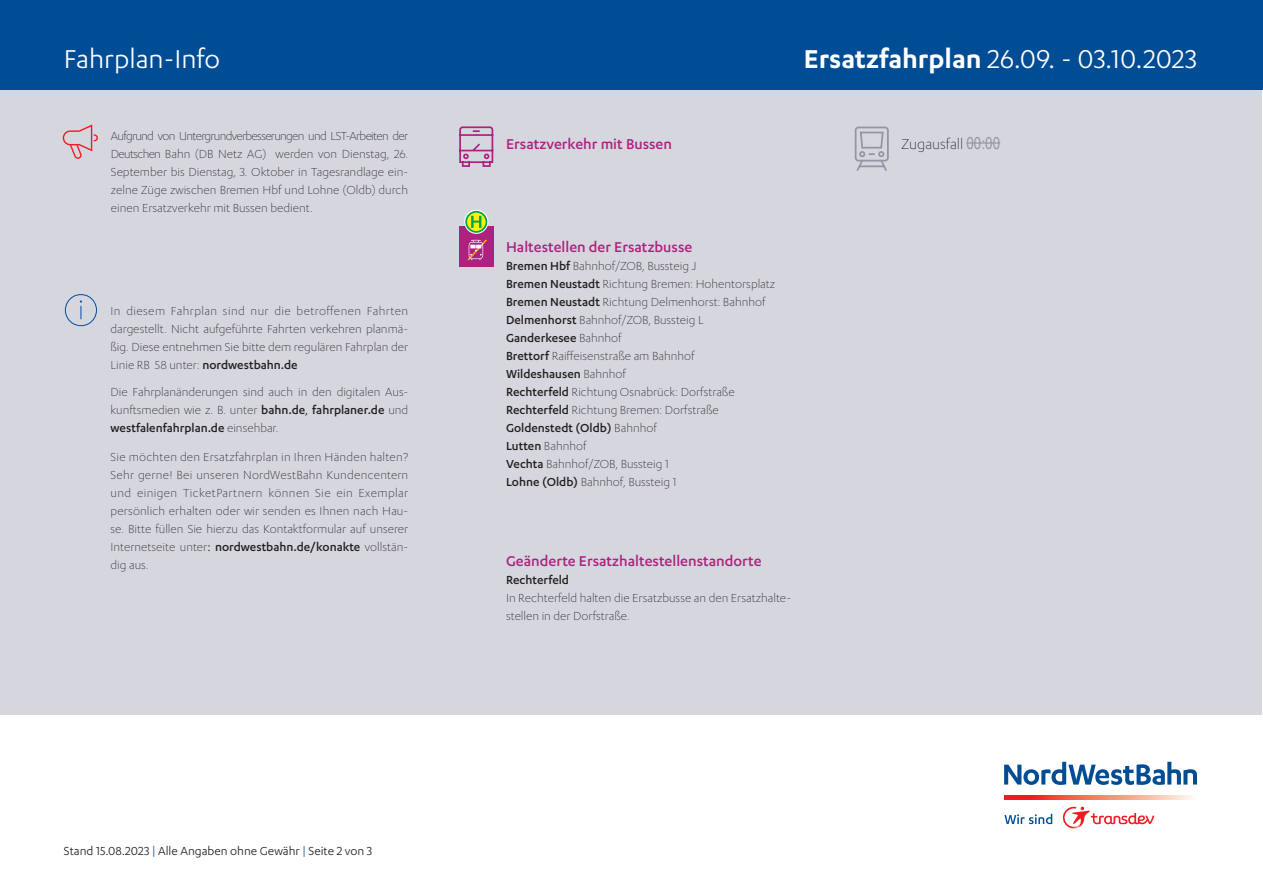
<style>
.page{position:relative;width:1263px;height:893px;background:#fff}
.page>*{position:absolute;margin:0;border:0;box-sizing:border-box;transform-origin:0 0}
.t1{font:30px "Karbon";color:#fff}
.t2{font:500 16.5px "Karbon";color:#ad217f}
.t3{font:300 16.5px "Karbon";color:#231f20}
.t4{font:300 13.5px/18px "Karbon";color:#231f20;text-align:justify}
.t5{font:13.5px "Karbon";color:#231f20}
.t6{font:500 13.5px "Karbon";color:#231f20}
.s1{font-weight:500}
.s2{font-weight:400}
.s3{color:#014d95}
.s4{font-weight:600}
.s5{font-family:"Arial Narrow";font-weight:400;color:#9397a5}
</style>
<div class="page">
<div style="left:1px;top:89px;width:1261px;height:625px;background:#d6d7de"></div>
<svg style="left:63px;top:124px;width:35px;height:35px"></svg>
<div style="left:0;top:0;width:1263px;height:89px;background:#014d95"></div>
<svg style="left:1004px;top:795px;width:188px;height:5px"></svg>
<svg style="left:1004px;top:814px;width:48px;height:10px"></svg>
<svg style="left:1072px;top:806px;width:82px;height:20px"></svg>
<img style="left:1062px;top:807px;width:19px;height:21px">
<svg style="left:1004px;top:762px;width:193px;height:23px"></svg>
<svg style="left:64px;top:294px;width:33px;height:33px"></svg>
<svg style="left:459px;top:126px;width:34px;height:41px"></svg>
<div style="left:459px;top:226px;width:34px;height:41px;background:#ad217f"></div>
<svg style="left:467px;top:240px;width:20px;height:20px"></svg>
<svg style="left:464px;top:210px;width:24px;height:24px"></svg>
<svg style="left:466px;top:212px;width:20px;height:20px"></svg>
<div style="left:465px;top:211px;width:22px;height:22px;border:2px solid #00a54f;border-radius:50%"></div>
<svg style="left:471px;top:216px;width:10px;height:12px"></svg>
<svg style="left:855px;top:127px;width:34px;height:44px"></svg>
<hr style="left:966px;top:142px;width:34px;height:2px;background:#9397a5">
<h1 class="t1" style="left:64px;top:42px;width:158px">Fahrplan-Info</h1>
<p class="t4" style="left:111px;top:126px;width:299px">Aufgrund von Untergrundverbesserungen und LST-Arbeiten der Deutschen Bahn (DB Netz AG) werden von Dienstag, 26.<br>September bis Dienstag, 3. Oktober in Tagesrandlage ein&shy;zelne Züge zwischen Bremen Hbf und Lohne (Oldb) durch einen Ersatzverkehr mit Bussen bedient.</p>
<p class="t4" style="left:111px;top:302px;width:299px">In diesem Fahrplan sind nur die betroffenen Fahrten dargestellt. Nicht aufgeführte Fahrten verkehren planmä&shy;ßig. Diese entnehmen Sie bitte dem regulären Fahrplan der Linie RB 58 unter: <span class="s1">nordwestbahn.de</span></p>
<p class="t4" style="left:111px;top:383px;width:299px">Die Fahrplanänderungen sind auch in den digitalen Aus&shy;kunftsmedien wie z. B. unter <span class="s1">bahn.de</span><span class="s2">,</span> <span class="s1">fahrplaner.de</span> und <span class="s1">westfalenfahrplan.de</span> einsehbar.</p>
<p class="t4" style="left:111px;top:447px;width:299px">Sie möchten den Ersatzfahrplan in Ihren Händen halten?<br>Sehr gerne! Bei unseren NordWestBahn Kundencentern und einigen TicketPartnern können Sie ein Exemplar persönlich erhalten oder wir senden es Ihnen nach Hau&shy;se. Bitte füllen Sie hierzu das Kontaktformular auf unserer Internetseite unter<span class="s2">:</span> <span class="s1">nordwestbahn.de/konakte</span> vollstän&shy;dig aus.</p>
<p class="t5" style="left:64px;top:843px;width:310px">Stand 15.08.2023 <span class="s3">|</span> Alle Angaben ohne Gewähr <span class="s3">|</span> Seite 2 von 3</p>
<p class="t2" style="left:506px;top:134px;width:167px">Ersatzverkehr mit Bussen</p>
<h1 class="t1" style="left:804px;top:42px;width:395px"><span class="s4">Ersatzfahrplan</span> 26.09. - 03.10.2023</h1>
<p class="t3" style="left:901px;top:135px;width:100px">Zugausfall <span class="s5">00:00</span></p>
<p class="t2" style="left:506px;top:238px;width:188px">Haltestellen der Ersatzbusse</p>
<p class="t4" style="left:506px;top:257px;width:271px;text-align:left"><span class="s1">Bremen Hbf</span> Bahnhof/ZOB, Bussteig J<br><span class="s1">Bremen Neustadt</span> Richtung Bremen: Hohentorsplatz <span class="s1">Bremen Neustadt</span> Richtung Delmenhorst: Bahnhof <span class="s1">Delmenhorst</span> Bahnhof/ZOB, Bussteig L <span class="s1">Ganderkesee</span> Bahnhof<br><span class="s1">Brettorf</span> Raiffeisenstraße am Bahnhof<br><span class="s1">Wildeshausen</span> Bahnhof<br><span class="s1">Rechterfeld</span> Richtung Osnabrück: Dorfstraße <span class="s1">Rechterfeld</span> Richtung Bremen: Dorfstraße <span class="s1">Goldenstedt (Oldb)</span> Bahnhof<br><span class="s1">Lutten</span> Bahnhof<br><span class="s1">Vechta</span> Bahnhof/ZOB, Bussteig 1<br><span class="s1">Lohne (Oldb)</span> Bahnhof, Bussteig 1</p>
<p class="t2" style="left:506px;top:552px;width:257px">Geänderte Ersatzhaltestellenstandorte</p>
<p class="t6" style="left:506px;top:573px;width:65px">Rechterfeld</p>
<p class="t4" style="left:506px;top:589px;width:287px">In Rechterfeld halten die Ersatzbusse an den Ersatzhalte&shy;stellen in der Dorfstraße.</p>
</div>
